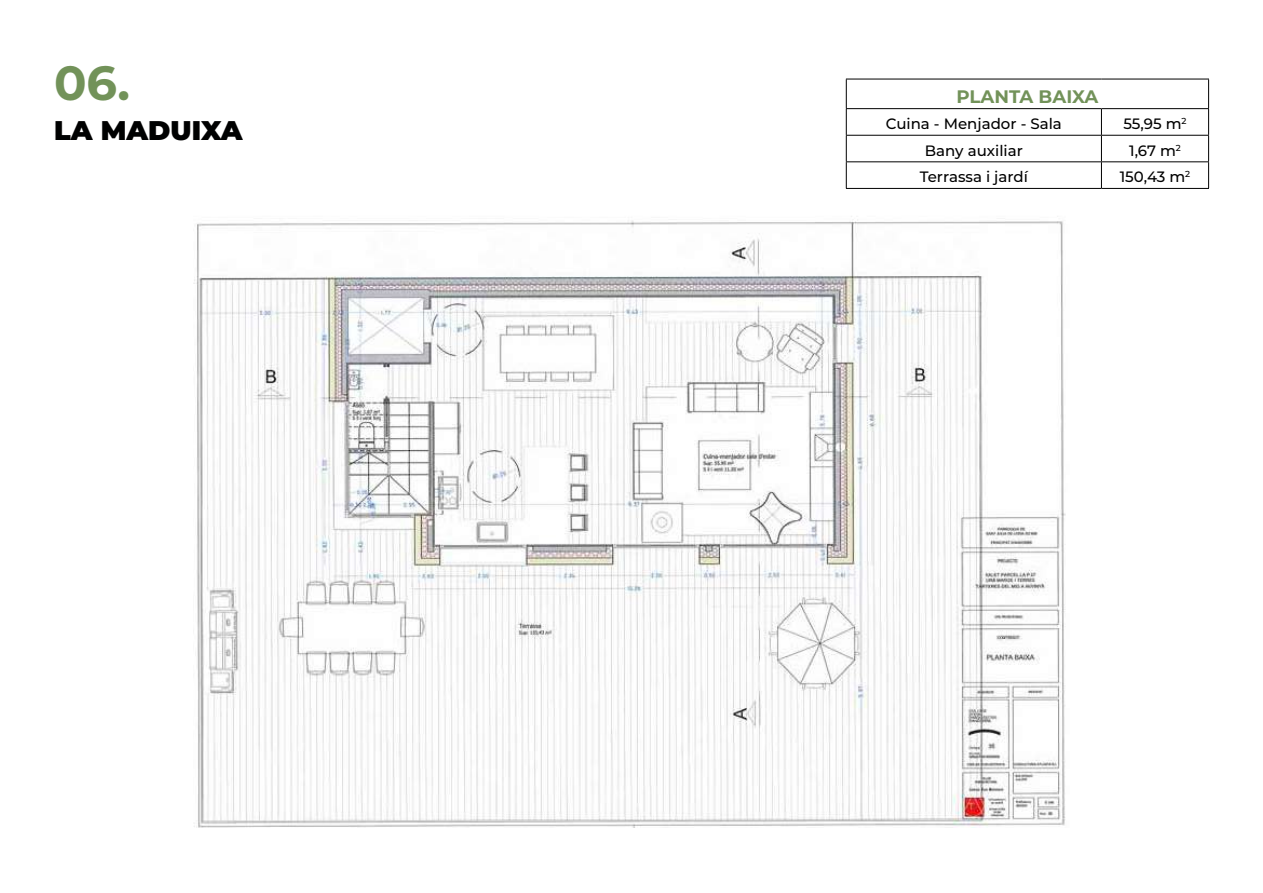
<style>
.page{position:relative;width:1263px;height:893px;background:#fff}
.page>*{position:absolute;margin:0;border:0;box-sizing:border-box;transform-origin:0 0}
.t1{font:700 48px "Montserrat";color:#729259}
.t2{font:900 27px "Montserrat";color:#000101}
.t3{font:700 18.15px "Montserrat";color:#729259}
.t4{font:500 15px "Montserrat";color:#000}
</style>
<div class="page">
<img style="left:193px;top:216px;width:873px;height:612px">
<svg style="left:846px;top:79px;width:363px;height:109px"></svg>
<hr style="left:846px;top:188px;width:255px;height:1px;background:#000">
<hr style="left:1101px;top:188px;width:108px;height:1px;background:#000">
<h1 class="t1" style="left:54px;top:49px;width:78px">06.</h1>
<h2 class="t2" style="left:54px;top:110px;width:190px">LA MADUIXA</h2>
<p class="t3" style="left:956px;top:83px;width:143px">PLANTA BAIXA</p>
<p class="t4" style="left:886px;top:113px;width:178px">Cuina - Menjador - Sala</p>
<p class="t4" style="left:1123px;top:113px;width:65px">55,95 m<sup>2</sup></p>
<p class="t4" style="left:925px;top:140px;width:99px">Bany auxiliar</p>
<p class="t4" style="left:1129px;top:140px;width:53px">1,67 m<sup>2</sup></p>
<p class="t4" style="left:920px;top:167px;width:110px">Terrassa i jardí</p>
<p class="t4" style="left:1120px;top:167px;width:72px">150,43 m<sup>2</sup></p>
</div>
